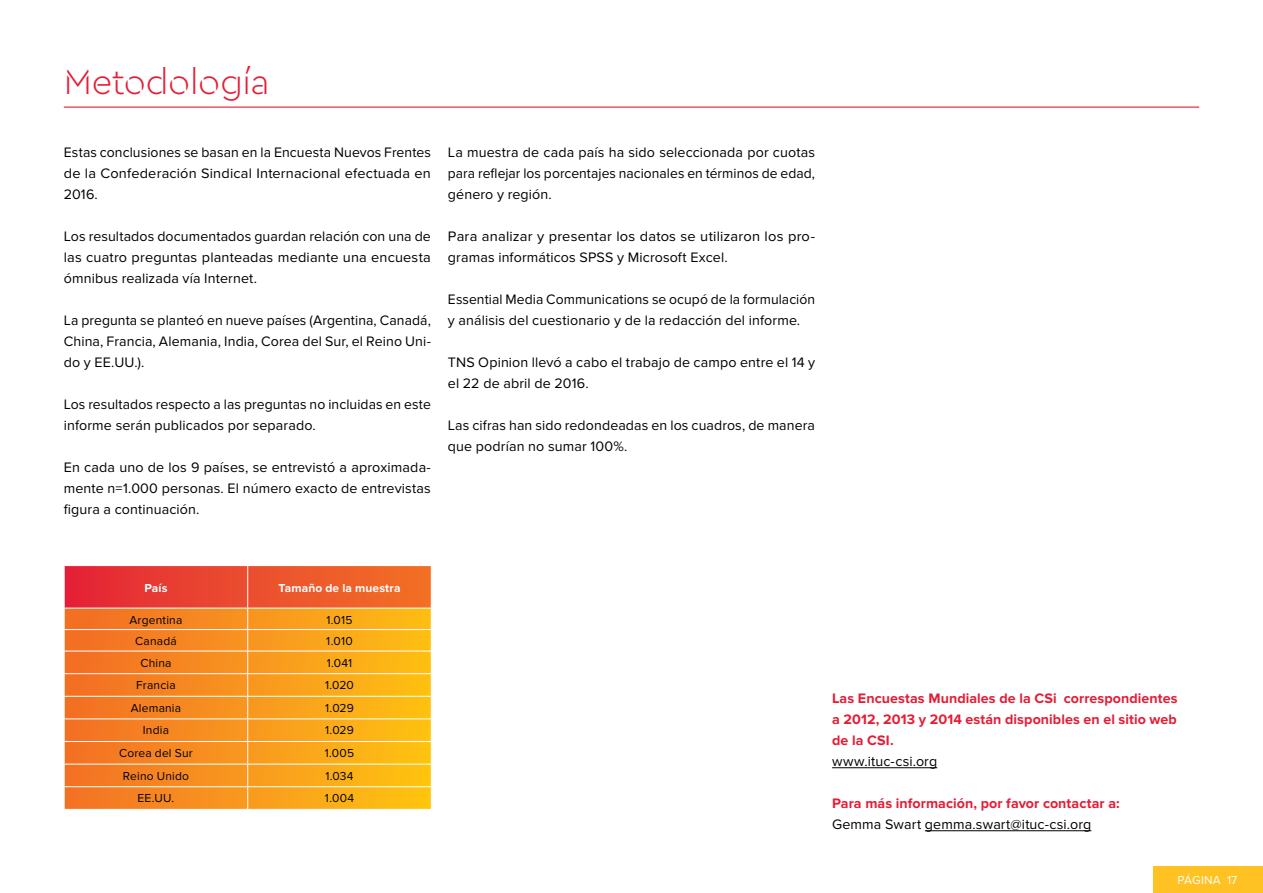
<style>
.page{position:relative;width:1263px;height:893px;background:#fff}
.page>*{position:absolute;margin:0;border:0;box-sizing:border-box;transform-origin:0 0}
.t1{font:300 36px "Cera Stencil PRO";letter-spacing:-.01em;color:#e41d36}
.t2{font:14.25px/21px "Proxima Nova";letter-spacing:.01em;color:#000;text-align:justify}
.t3{font:700 14.25px/21px "Proxima Nova";letter-spacing:.005em;color:#e41d36;text-align:justify}
.t4{font:12px "Proxima Nova";letter-spacing:.015em;color:#000}
.t5{font:700 12px "Proxima Nova";letter-spacing:.01em;color:#fff}
.t6{font:12px "Proxima Nova";letter-spacing:.02em;color:#fff}
</style>
<div class="page">
<div style="left:1154px;top:866px;width:109px;height:27px;background:#ffc222"></div>
<hr style="left:64px;top:107px;width:1135px;height:1px;background:#e41d36">
<svg style="left:64px;top:566px;width:368px;height:243px;background:#f68f29"></svg>
<hr style="left:832px;top:767px;width:105px;height:1px;background:#000">
<hr style="left:925px;top:830px;width:166px;height:1px;background:#000">
<h1 class="t1" style="left:64px;top:58px;width:207px">Metodología</h1>
<p class="t2" style="left:64px;top:142px;width:369px">Estas conclusiones se basan en la Encuesta Nuevos Frentes de la Confederación Sindical Internacional efectuada en 2016.</p>
<p class="t2" style="left:64px;top:226px;width:369px">Los resultados documentados guardan relación con una de las cuatro preguntas planteadas mediante una encuesta ómnibus realizada vía Internet.</p>
<p class="t2" style="left:64px;top:310px;width:369px">La pregunta se planteó en nueve países (Argentina, Canadá, China, Francia, Alemania, India, Corea del Sur, el Reino Uni&shy;do y EE.UU.).</p>
<p class="t2" style="left:64px;top:394px;width:369px">Los resultados respecto a las preguntas no incluidas en este informe serán publicados por separado.</p>
<p class="t2" style="left:64px;top:457px;width:369px">En cada uno de los 9 países, se entrevistó a aproximada&shy;mente n=1.000 personas. El número exacto de entrevistas figura a continuación.</p>
<p class="t2" style="left:448px;top:142px;width:369px">La muestra de cada país ha sido seleccionada por cuotas para reflejar los porcentajes nacionales en términos de edad, género y región.</p>
<p class="t2" style="left:448px;top:226px;width:369px">Para analizar y presentar los datos se utilizaron los pro&shy;gramas informáticos SPSS y Microsoft Excel.</p>
<p class="t2" style="left:448px;top:289px;width:369px">Essential Media Communications se ocupó de la formulación y análisis del cuestionario y de la redacción del informe.</p>
<p class="t2" style="left:448px;top:352px;width:369px">TNS Opinion llevó a cabo el trabajo de campo entre el 14 y el 22 de abril de 2016.</p>
<p class="t2" style="left:448px;top:415px;width:369px">Las cifras han sido redondeadas en los cuadros, de manera que podrían no sumar 100%.</p>
<p class="t5" style="left:144px;top:581px;width:25px">País</p>
<p class="t5" style="left:278px;top:581px;width:124px">Tamaño de la muestra</p>
<p class="t4" style="left:129px;top:613px;width:54px">Argentina</p>
<p class="t4" style="left:326px;top:613px;width:28px">1.015</p>
<p class="t4" style="left:135px;top:634px;width:43px">Canadá</p>
<p class="t4" style="left:326px;top:634px;width:28px">1.010</p>
<p class="t4" style="left:140px;top:656px;width:33px">China</p>
<p class="t4" style="left:327px;top:656px;width:27px">1.041</p>
<p class="t4" style="left:136px;top:678px;width:41px">Francia</p>
<p class="t4" style="left:325px;top:678px;width:30px">1.020</p>
<p class="t4" style="left:131px;top:701px;width:52px">Alemania</p>
<p class="t4" style="left:325px;top:701px;width:30px">1.029</p>
<p class="t4" style="left:143px;top:723px;width:28px">India</p>
<p class="t4" style="left:325px;top:723px;width:30px">1.029</p>
<p class="t4" style="left:119px;top:746px;width:75px">Corea del Sur</p>
<p class="t4" style="left:325px;top:746px;width:31px">1.005</p>
<p class="t4" style="left:123px;top:769px;width:68px">Reino Unido</p>
<p class="t4" style="left:325px;top:769px;width:30px">1.034</p>
<p class="t4" style="left:138px;top:791px;width:38px">EE.UU.</p>
<p class="t4" style="left:325px;top:791px;width:31px">1.004</p>
<p class="t3" style="left:832px;top:688px;width:347px">Las Encuestas Mundiales de la CSi correspondientes a 2012, 2013 y 2014 están disponibles en el sitio web de la CSI.</p>
<p class="t2" style="left:832px;top:751px;width:107px">www.ituc-csi.org</p>
<p class="t3" style="left:832px;top:793px;width:289px">Para más información, por favor contactar a:</p>
<p class="t2" style="left:832px;top:814px;width:261px">Gemma Swart gemma.swart@ituc-csi.org</p>
<p class="t6" style="left:1177px;top:874px;width:61px">PÁGINA 17</p>
</div>
